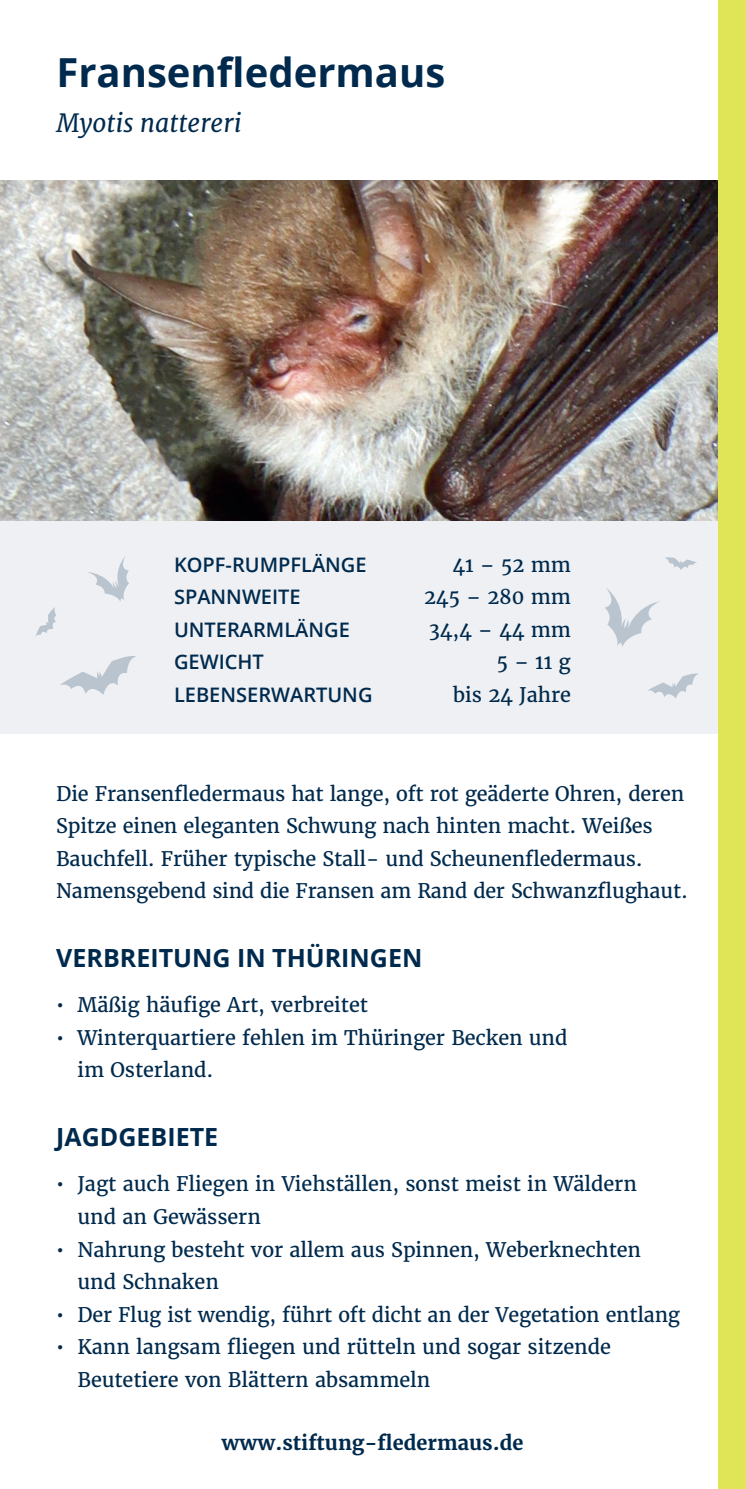
<style>
.page{position:relative;width:745px;height:1489px;background:#fff}
.page>*{position:absolute;margin:0;border:0;box-sizing:border-box;transform-origin:0 0}
.t1{font:700 40px "Open Sans";color:#002a4d}
.t2{font:700 25px "Open Sans";color:#002a4d}
.t3{font:italic 25px "Merriweather";color:#002a4d}
.t4{font:20px/32.5px "Merriweather";letter-spacing:-.005em;color:#002a4d}
.t5{font:600 20px/32.5px "Open Sans";color:#002a4d}
.t6{font:700 20px "Merriweather";color:#002a4d}
</style>
<div class="page">
<div style="left:0;top:520px;width:744px;height:213px;background:#eef0f3"></div>
<svg style="left:665px;top:557px;width:32px;height:13px"></svg>
<svg style="left:88px;top:557px;width:41px;height:45px"></svg>
<svg style="left:60px;top:656px;width:76px;height:39px"></svg>
<svg style="left:35px;top:607px;width:21px;height:29px"></svg>
<svg style="left:605px;top:588px;width:55px;height:59px"></svg>
<svg style="left:648px;top:673px;width:50px;height:25px"></svg>
<img style="left:0;top:180px;width:717px;height:340px">
<div style="left:717px;top:0;width:27px;height:1488px;background:#e0e457"></div>
<h1 class="t1" style="left:56px;top:44px;width:390px">Fransenfledermaus</h1>
<p class="t3" style="left:56px;top:107px;width:186px">Myotis nattereri</p>
<p class="t5" style="left:174px;top:548px;width:200px">KOPF-RUMPFLÄNGE<br>SPANNWEITE<br>UNTERARMLÄNGE<br>GEWICHT<br>LEBENSERWARTUNG</p>
<p class="t4" style="left:424px;top:548px;width:148px;text-align:right">41 – 52 mm<br>245 – 280 mm<br>34,4 – 44 mm<br>5 – 11 g<br>bis 24 Jahre</p>
<p class="t4" style="left:56px;top:777px;width:632px">Die Fransenfledermaus hat lange, oft rot geäderte Ohren, deren Spitze einen eleganten Schwung nach hinten macht. Weißes Bauchfell. Früher typische Stall- und Scheunenfledermaus.<br>Namensgebend sind die Fransen am Rand der Schwanzflughaut.</p>
<p class="t2" style="left:56px;top:940px;width:367px">VERBREITUNG IN THÜRINGEN</p>
<p class="t4" style="left:56px;top:988px;width:313px">• Mäßig häufige Art, verbreitet</p>
<p class="t4" style="left:77px;top:1021px;width:491px;text-indent:-21px">• Winterquartiere fehlen im Thüringer Becken und im Osterland.</p>
<p class="t2" style="left:56px;top:1119px;width:163px">JAGDGEBIETE</p>
<p class="t4" style="left:77px;top:1167px;width:560px;text-indent:-21px">• Jagt auch Fliegen in Viehställen, sonst meist in Wäldern und an Gewässern</p>
<p class="t4" style="left:77px;top:1232px;width:564px;text-indent:-21px">• Nahrung besteht vor allem aus Spinnen, Weberknechten und Schnaken</p>
<p class="t4" style="left:56px;top:1297px;width:625px">• Der Flug ist wendig, führt oft dicht an der Vegetation entlang</p>
<p class="t4" style="left:77px;top:1330px;width:534px;text-indent:-21px">• Kann langsam fliegen und rütteln und sogar sitzende<br>Beutetiere von Blättern absammeln</p>
<p class="t6" style="left:221px;top:1429px;width:303px">www.stiftung-fledermaus.de</p>
</div>
